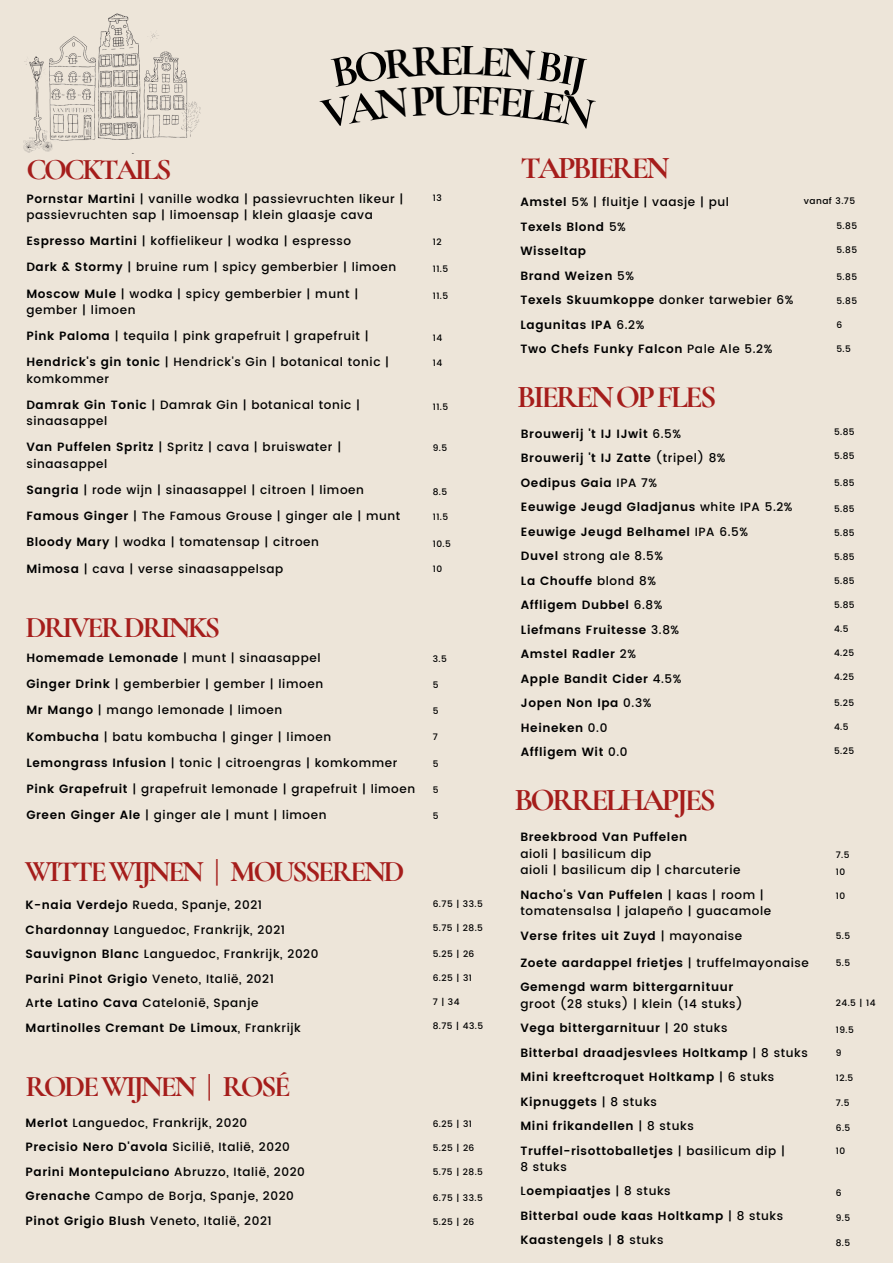
<style>
.page{position:relative;width:893px;height:1264px;background:#fff}
.page>*{position:absolute;margin:0;border:0;box-sizing:border-box;transform-origin:0 0}
.t1{font:700 31.8px "Cormorant Garamond";letter-spacing:-.085em;color:#a51d1b}
.t2{font:700 30px "Cormorant Garamond";letter-spacing:-.085em;color:#a51d1b}
.t3{font:500 12px/26.2px "Poppins";letter-spacing:.05em;color:#000}
.t4{font:600 12px/24.5px "Poppins";letter-spacing:.05em;color:#000}
.t5{font:500 9px/16.5px "Poppins";letter-spacing:.05em;color:#000}
.s1{font-weight:600}
.s2{font-weight:500}
</style>
<div class="page">
<div style="left:0;top:0;width:892px;height:1262px;background:#ede5d9"></div>
<img style="left:24px;top:14px;width:177px;height:139px">
<h2 class="t2" style="left:26px;top:151px;width:147px">COCKTAILS</h2>
<p class="t3" style="left:26px;top:190px;width:378px;line-height:16.2px"><span class="s1">Pornstar Martini</span> | vanille wodka | passievruchten likeur | passievruchten sap | limoensap | klein glaasje cava</p>
<p class="t3" style="left:26px;top:228px;width:371px"><span class="s1">Espresso Martini</span> | koffielikeur | wodka | espresso<br><span class="s1">Dark &amp; Stormy</span> | bruine rum | spicy gemberbier | limoen<br><span class="s1">Moscow Mule</span> | wodka | spicy gemberbier | munt |</p>
<p class="t3" style="left:26px;top:297px;width:364px">gember | limoen<br><span class="s1">Pink Paloma</span> | tequila | pink grapefruit | grapefruit |<br><span class="s1">Hendrick's gin tonic</span> | Hendrick's Gin | botanical tonic |</p>
<p class="t3" style="left:26px;top:365px;width:335px">komkommer<br><span class="s1">Damrak Gin Tonic</span> | Damrak Gin | botanical tonic |</p>
<p class="t3" style="left:26px;top:408px;width:316px">sinaasappel<br><span class="s1">Van Puffelen Spritz</span> | Spritz | cava | bruiswater |</p>
<p class="t3" style="left:26px;top:450px;width:375px">sinaasappel<br><span class="s1">Sangria</span> | rode wijn | sinaasappel | citroen | limoen <span class="s1">Famous Ginger</span> | The Famous Grouse | ginger ale | munt <span class="s1">Bloody Mary</span> | wodka | tomatensap | citroen<br><span class="s1">Mimosa</span> | cava | verse sinaasappelsap</p>
<h2 class="t2" style="left:26px;top:609px;width:196px">DRIVERDRINKS</h2>
<p class="t3" style="left:26px;top:644px;width:390px"><span class="s1">Homemade Lemonade</span> | munt | sinaasappel<br><span class="s1">Ginger Drink</span> | gemberbier | gember | limoen<br><span class="s1">Mr Mango</span> | mango lemonade | limoen<br><span class="s1">Kombucha</span> | batu kombucha | ginger | limoen <span class="s1">Lemongrass Infusion</span> | tonic | citroengras | komkommer <span class="s1">Pink Grapefruit</span> | grapefruit lemonade | grapefruit | limoen <span class="s1">Green Ginger Ale</span> | ginger ale | munt | limoen</p>
<h2 class="t2" style="left:25px;top:853px;width:381px">WITTEWIJNEN | MOUSSEREND</h2>
<p class="t3" style="left:26px;top:892px;width:294px;line-height:24.5px"><span class="s1">K-naia Verdejo</span> Rueda, Spanje, 2021<br><span class="s1">Chardonnay</span> Languedoc, Frankrijk, 2021<br><span class="s1">Sauvignon Blanc</span> Languedoc, Frankrijk, 2020<br><span class="s1">Parini Pinot Grigio</span> Veneto, Italië, 2021<br>A<span class="s1">rte Latino Cava</span> Catelonië, Spanje <span class="s1">Martinolles Cremant De Limoux</span>, Frankrijk</p>
<h2 class="t2" style="left:26px;top:1068px;width:266px">RODEWIJNEN | ROSÉ</h2>
<p class="t3" style="left:26px;top:1110px;width:281px;line-height:24.5px"><span class="s1">Merlot</span> Languedoc, Frankrijk, 2020<br><span class="s1">Precisio Nero D'avola</span> Sicilië, Italië, 2020<br><span class="s1">Parini Montepulciano</span> Abruzzo, Italië, 2020<br><span class="s1">Grenache</span> Campo de Borja, Spanje, 2020<br><span class="s1">Pinot Grigio Blush</span> Veneto, Italië, 2021</p>
<p class="t5" style="left:432px;top:190px;width:10px">13</p>
<p class="t5" style="left:432px;top:233px;width:10px">12</p>
<p class="t5" style="left:432px;top:260px;width:17px">11.5</p>
<p class="t5" style="left:432px;top:288px;width:17px">11.5</p>
<p class="t5" style="left:432px;top:329px;width:11px">14</p>
<p class="t5" style="left:432px;top:354px;width:11px">14</p>
<p class="t5" style="left:432px;top:398px;width:17px">11.5</p>
<p class="t5" style="left:432px;top:440px;width:16px">9.5</p>
<p class="t5" style="left:432px;top:484px;width:16px">8.5</p>
<p class="t5" style="left:432px;top:509px;width:17px">11.5</p>
<p class="t5" style="left:432px;top:536px;width:20px">10.5</p>
<p class="t5" style="left:432px;top:561px;width:11px">10</p>
<p class="t5" style="left:432px;top:650px;width:16px">3.5</p>
<p class="t5" style="left:432px;top:676px;width:7px">5</p>
<p class="t5" style="left:432px;top:702px;width:7px">5</p>
<p class="t5" style="left:432px;top:729px;width:7px">7</p>
<p class="t5" style="left:432px;top:755px;width:7px">5</p>
<p class="t5" style="left:432px;top:781px;width:7px">5</p>
<p class="t5" style="left:432px;top:807px;width:7px">5</p>
<p class="t5" style="left:432px;top:895px;width:52px">6.75 | 33.5</p>
<p class="t5" style="left:432px;top:919px;width:52px">5.75 | 28.5</p>
<p class="t5" style="left:432px;top:945px;width:43px">5.25 | 26</p>
<p class="t5" style="left:432px;top:969px;width:41px">6.25 | 31</p>
<p class="t5" style="left:432px;top:993px;width:28px">7|34</p>
<p class="t5" style="left:432px;top:1017px;width:52px">8.75 | 43.5</p>
<p class="t5" style="left:432px;top:1115px;width:41px">6.25 | 31</p>
<p class="t5" style="left:432px;top:1139px;width:43px">5.25 | 26</p>
<p class="t5" style="left:432px;top:1163px;width:52px">5.75 | 28.5</p>
<p class="t5" style="left:432px;top:1189px;width:52px">6.75 | 33.5</p>
<p class="t5" style="left:432px;top:1213px;width:43px">5.25 | 26</p>
<h1 class="t1" style="left:520px;top:149px;width:151px">TAPBIEREN</h1>
<p class="t4" style="left:520px;top:190px;width:274px">Amstel <span class="s2">5% | fluitje | vaasje | pul<br></span>Texels Blond <span class="s2">5%<br></span>Wisseltap<br>Brand Weizen <span class="s2">5%<br></span>Texels Skuumkoppe <span class="s2">donker tarwebier 6%<br></span>Lagunitas IPA <span class="s2">6.2%<br></span>Two Chefs Funky Falcon <span class="s2">Pale Ale 5.2%</span></p>
<p class="t5" style="left:803px;top:193px;width:53px">vanaf 3.75</p>
<p class="t5" style="left:836px;top:218px;width:22px">5.85</p>
<p class="t5" style="left:836px;top:242px;width:22px">5.85</p>
<p class="t5" style="left:836px;top:268px;width:22px">5.85</p>
<p class="t5" style="left:836px;top:292px;width:22px">5.85</p>
<p class="t5" style="left:836px;top:316px;width:7px">6</p>
<p class="t5" style="left:836px;top:340px;width:16px">5.5</p>
<h1 class="t1" style="left:517px;top:377px;width:201px">BIERENOPFLES</h1>
<p class="t4" style="left:521px;top:421px;width:273px">Brouwerij 't IJ IJwit <span class="s2">6.5%<br></span>Brouwerij 't IJ Zatte <span class="s2">(tripel) 8%<br></span>Oedipus Gaia <span class="s2">IPA 7%<br></span>Eeuwige Jeugd Gladjanus <span class="s2">white IPA 5.2%<br></span>Eeuwige Jeugd Belhamel <span class="s2">IPA 6.5%<br></span>Duvel <span class="s2">strong ale 8.5%<br></span>La Chouffe <span class="s2">blond 8%<br></span>Affligem Dubbel <span class="s2">6.8%<br></span>Liefmans Fruitesse <span class="s2">3.8%<br></span>Amstel Radler <span class="s2">2%<br></span>Apple Bandit Cider <span class="s2">4.5%<br></span>Jopen Non Ipa <span class="s2">0.3%<br></span>Heineken <span class="s2">0.0<br></span>Affligem Wit <span class="s2">0.0</span></p>
<h1 class="t1" style="left:514px;top:780px;width:203px">BORRELHAPJES</h1>
<p class="t5" style="left:834px;top:424px;width:22px">5.85</p>
<p class="t5" style="left:834px;top:448px;width:22px">5.85</p>
<p class="t5" style="left:834px;top:474px;width:22px">5.85</p>
<p class="t5" style="left:834px;top:500px;width:22px">5.85</p>
<p class="t5" style="left:834px;top:524px;width:22px">5.85</p>
<p class="t5" style="left:834px;top:548px;width:22px">5.85</p>
<p class="t5" style="left:834px;top:572px;width:22px">5.85</p>
<p class="t5" style="left:834px;top:596px;width:22px">5.85</p>
<p class="t5" style="left:834px;top:620px;width:16px">4.5</p>
<p class="t5" style="left:834px;top:644px;width:22px">4.25</p>
<p class="t5" style="left:834px;top:668px;width:22px">4.25</p>
<p class="t5" style="left:834px;top:694px;width:22px">5.25</p>
<p class="t5" style="left:834px;top:718px;width:16px">4.5</p>
<p class="t5" style="left:834px;top:742px;width:22px">5.25</p>
<p class="t4" style="left:520px;top:824px;width:168px">Breekbrood Van Puffelen</p>
<p class="t3" style="left:520px;top:845px;width:222px;line-height:16.5px">aioli | basilicum dip<br>aioli | basilicum dip | charcuterie</p>
<p class="t3" style="left:520px;top:886px;width:252px;line-height:16.5px"><span class="s1">Nacho's Van Puffelen</span> | kaas | room | tomatensalsa | jalapeño | guacamole</p>
<p class="t4" style="left:520px;top:923px;width:223px">Verse frites uit Zuyd <span class="s2">| mayonaise</span></p>
<p class="t4" style="left:520px;top:950px;width:290px">Zoete aardappel frietjes <span class="s2">| truffelmayonaise<br></span>Gemengd warm bittergarnituur</p>
<p class="t4" style="left:520px;top:991px;width:289px"><span class="s2">groot (28 stuks) | klein (14 stuks)<br></span>Vega bittergarnituur <span class="s2">| 20 stuks<br></span>Bitterbal draadjesvlees Holtkamp <span class="s2">| 8 stuks </span>Mini kreeftcroquet Holtkamp <span class="s2">| 6 stuks </span>Kipnuggets <span class="s2">| 8 stuks<br></span>Mini frikandellen <span class="s2">| 8 stuks </span>Truffel-risottoballetjes <span class="s2">| basilicum dip |</span></p>
<p class="t4" style="left:520px;top:1154px;width:264px"><span class="s2">8 stuks<br>L</span>oempiaatjes <span class="s2">| 8 stuks<br></span>Bitterbal oude kaas Holtkamp <span class="s2">| 8 stuks<br></span>Kaastengels <span class="s2">|</span> 8 <span class="s2">stuks</span></p>
<p class="t5" style="left:835px;top:846px;width:15px">7.5<br>10</p>
<p class="t5" style="left:835px;top:888px;width:11px">10</p>
<p class="t5" style="left:835px;top:927px;width:16px">5.5</p>
<p class="t5" style="left:835px;top:954px;width:16px">5.5</p>
<p class="t5" style="left:835px;top:994px;width:41px">24.5 | 14</p>
<p class="t5" style="left:835px;top:1021px;width:20px">19.5</p>
<p class="t5" style="left:835px;top:1044px;width:7px">9</p>
<p class="t5" style="left:835px;top:1069px;width:19px">12.5</p>
<p class="t5" style="left:835px;top:1094px;width:15px">7.5</p>
<p class="t5" style="left:835px;top:1119px;width:16px">6.5</p>
<p class="t5" style="left:835px;top:1142px;width:11px">10</p>
<p class="t5" style="left:835px;top:1184px;width:7px">6</p>
<p class="t5" style="left:835px;top:1209px;width:16px">9.5</p>
<p class="t5" style="left:835px;top:1234px;width:16px">8.5</p>
</div>
